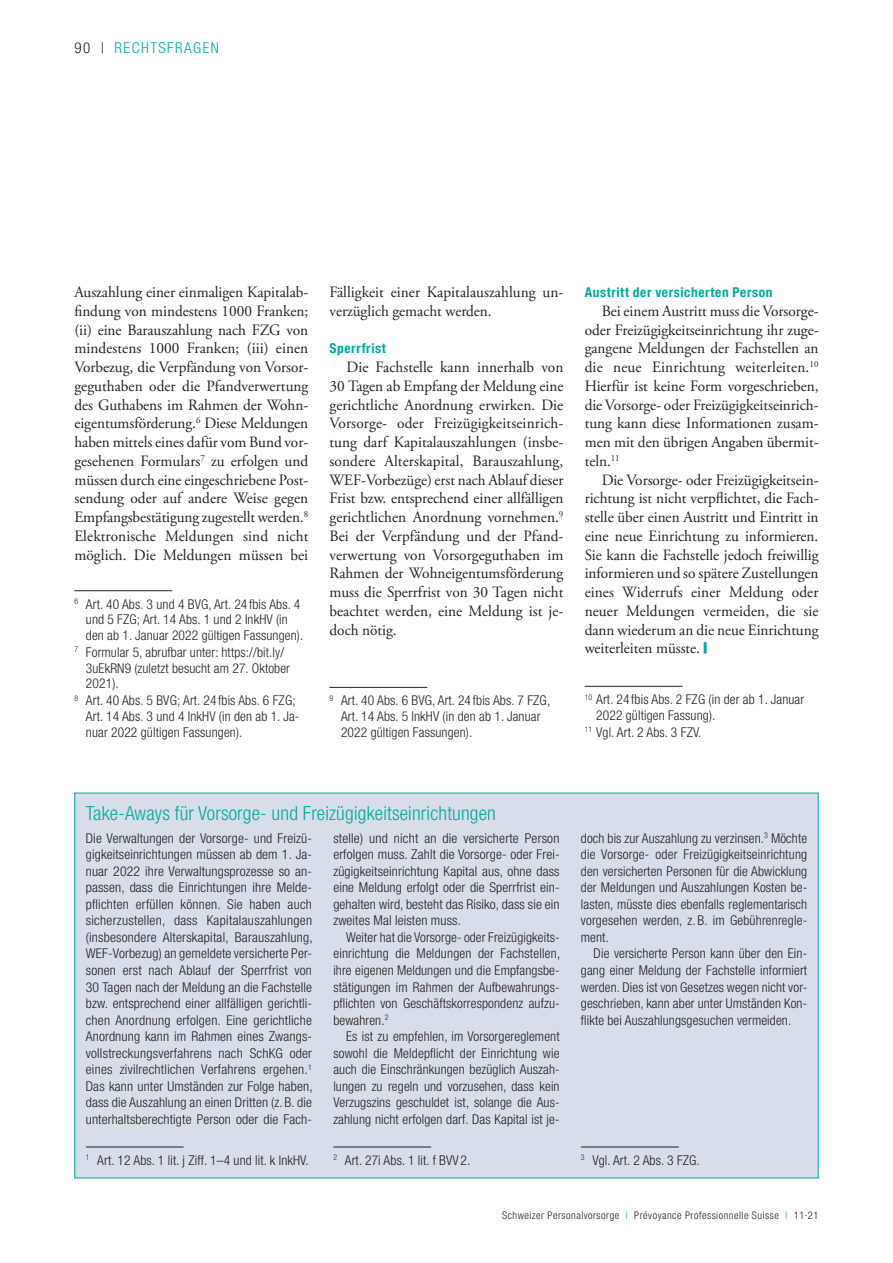
<style>
.page{position:relative;width:893px;height:1263px;background:#fff}
.page>*{position:absolute;margin:0;border:0;box-sizing:border-box;transform-origin:0 0}
.Kasten_Titel_1sp_G{font:300 condensed 19.5px "Helvetica Neue LT Com";letter-spacing:.01em;color:#00a99d}
.Body_Einzug_DE{font:15.75px/18.8px "Adobe Garamond Pro";letter-spacing:-.005em;color:#231f20;text-align:justify}
.t1{font:300 condensed 15px "Helvetica Neue LT Com";letter-spacing:.1em;color:#00a99d}
.Kasten_Text_oE_DE{font:300 condensed 13.5px/16.5px "Helvetica Neue LT Com";letter-spacing:.01em;color:#231f20;text-align:justify}
.Kasten_Text_Einzug_D{font:300 condensed 13.5px/16.5px "Helvetica Neue LT Com";letter-spacing:.01em;color:#231f20;text-align:justify}
.Fussnote{font:300 condensed 13.5px/15.8px "Helvetica Neue LT Com";letter-spacing:.01em;color:#231f20}
.Zwischentitel_G{font:700 condensed 13.5px "Helvetica Neue LT Com";letter-spacing:.04em;color:#00a99d}
.t2{font:300 condensed 10.5px "Helvetica Neue LT Com";letter-spacing:.05em;color:#231f20}
.s1{color:#231f20}
.s2{color:#00a99d}
</style>
<div class="page">
<div style="left:75px;top:793px;width:743px;height:385px;background:#d8dee8"></div>
<hr style="left:86px;top:1146px;width:98px;height:1px;background:#231f20">
<hr style="left:333px;top:1146px;width:98px;height:1px;background:#231f20">
<hr style="left:581px;top:1146px;width:98px;height:1px;background:#231f20">
<hr style="left:74px;top:590px;width:98px;height:1px;background:#231f20">
<hr style="left:330px;top:687px;width:97px;height:1px;background:#231f20">
<hr style="left:585px;top:686px;width:97px;height:1px;background:#231f20">
<p class="t1" style="left:74px;top:39px;width:146px"><span class="s1">90 |</span> RECHTSFRAGEN</p>
<p class="Body_Einzug_DE" style="left:74px;top:283px;width:235px">Auszahlung einer einmaligen Kapitalab&shy;findung von mindestens 1000 Franken; (ii) eine Barauszahlung nach FZG von mindestens 1000 Franken; (iii) einen Vorbezug, die Verpfändung von Vorsor&shy;geguthaben oder die Pfandverwertung des Guthabens im Rahmen der Wohn&shy;eigentumsförderung.<sup>6</sup> Diese Meldungen haben mittels eines dafür vom Bund vor&shy;gesehenen Formulars<sup>7</sup> zu erfolgen und müssen durch eine eingeschriebene Post&shy;sendung oder auf andere Weise gegen Empfangsbestätigung zugestellt werden.<sup>8<br></sup>Elektronische Meldungen sind nicht möglich. Die Meldungen müssen bei</p>
<p class="Fussnote" style="left:86px;top:596px;width:219px;text-indent:-11px"><sup>6</sup> Art. 40 Abs. 3 und 4 BVG, Art. 24 fbis Abs. 4 und 5 FZG; Art. 14 Abs. 1 und 2 InkHV (in den ab 1. Januar 2022 gültigen Fassungen).</p>
<p class="Fussnote" style="left:86px;top:644px;width:206px;text-indent:-11px"><sup>7</sup> Formular 5, abrufbar unter: https://bit.ly/<br>3uEkRN9 (zuletzt besucht am 27. Oktober<br>2021).</p>
<p class="Fussnote" style="left:86px;top:692px;width:215px;text-indent:-11px"><sup>8</sup> Art. 40 Abs. 5 BVG; Art. 24 fbis Abs. 6 FZG;<br>Art. 14 Abs. 3 und 4 InkHV (in den ab 1. Ja&shy;nuar 2022 gültigen Fassungen).</p>
<p class="Body_Einzug_DE" style="left:330px;top:283px;width:235px">Fälligkeit einer Kapitalauszahlung un&shy;verzüglich gemacht werden.</p>
<p class="Zwischentitel_G" style="left:330px;top:340px;width:58px">Sperrfrist</p>
<p class="Body_Einzug_DE" style="left:330px;top:358px;width:235px;text-indent:17px">Die Fachstelle kann innerhalb von 30 Tagen ab Empfang der Meldung eine gerichtliche Anordnung erwirken. Die Vorsorge- oder Freizügigkeitseinrich&shy;tung darf Kapitalauszahlungen (insbe&shy;sondere Alterskapital, Barauszahlung, WEF-Vorbezüge) erst nach Ablauf dieser Frist bzw. entsprechend einer allfälligen gerichtlichen Anordnung vornehmen.<sup>9<br></sup>Bei der Verpfändung und der Pfand&shy;verwertung von Vorsorgeguthaben im Rahmen der Wohneigentumsförderung muss die Sperrfrist von 30 Tagen nicht beachtet werden, eine Meldung ist je&shy;doch nötig.</p>
<p class="Fussnote" style="left:341px;top:692px;width:211px;text-indent:-11px"><sup>9</sup> Art. 40 Abs. 6 BVG, Art. 24 fbis Abs. 7 FZG,<br>Art. 14 Abs. 5 InkHV (in den ab 1. Januar<br>2022 gültigen Fassungen).</p>
<p class="Zwischentitel_G" style="left:585px;top:284px;width:189px">Austritt der versicherten Person</p>
<p class="Body_Einzug_DE" style="left:585px;top:302px;width:235px;text-indent:17px">Bei einem Austritt muss die Vorsorge&shy;oder Freizügigkeitseinrichtung ihr zuge&shy;gangene Meldungen der Fachstellen an die neue Einrichtung weiterleiten.<sup>10<br></sup>Hierfür ist keine Form vorgeschrieben, die Vorsorge- oder Freizügigkeitseinrich&shy;tung kann diese Informationen zusam&shy;men mit den übrigen Angaben übermit&shy;teln.<sup>11</sup></p>
<p class="Body_Einzug_DE" style="left:585px;top:471px;width:235px;text-indent:17px">Die Vorsorge- oder Freizügigkeitsein&shy;richtung ist nicht verpflichtet, die Fach&shy;stelle über einen Austritt und Eintritt in eine neue Einrichtung zu informieren.<br>Sie kann die Fachstelle jedoch freiwillig informieren und so spätere Zustellungen eines Widerrufs einer Meldung oder neuer Meldungen vermeiden, die sie dann wiederum an die neue Einrichtung weiterleiten müsste. <span class="s2">■</span></p>
<p class="Fussnote" style="left:596px;top:691px;width:210px;text-indent:-11px"><sup>10</sup> Art. 24 fbis Abs. 2 FZG (in der ab 1. Januar<br>2022 gültigen Fassung).</p>
<p class="Fussnote" style="left:585px;top:724px;width:118px"><sup>11</sup> Vgl. Art. 2 Abs. 3 FZV.</p>
<p class="Kasten_Titel_1sp_G" style="left:86px;top:802px;width:412px">Take-Aways für Vorsorge- und Freizügigkeitseinrichtungen</p>
<p class="Kasten_Text_oE_DE" style="left:86px;top:830px;width:228px">Die Verwaltungen der Vorsorge- und Freizü&shy;gigkeitseinrichtungen müssen ab dem 1. Ja&shy;nuar 2022 ihre Verwaltungsprozesse so an&shy;passen, dass die Einrichtungen ihre Melde&shy;pflichten erfüllen können. Sie haben auch sicherzustellen, dass Kapitalauszahlungen (insbesondere Alterskapital, Barauszahlung, WEF-Vorbezug) an gemeldete versicherte Per&shy;sonen erst nach Ablauf der Sperrfrist von 30 Tagen nach der Meldung an die Fachstelle bzw. entsprechend einer allfälligen gerichtli&shy;chen Anordnung erfolgen. Eine gerichtliche Anordnung kann im Rahmen eines Zwangs&shy;vollstreckungsverfahrens nach SchKG oder eines zivilrechtlichen Verfahrens ergehen.<sup>1<br></sup>Das kann unter Umständen zur Folge haben, dass die Auszahlung an einen Dritten (z. B. die unterhaltsberechtigte Person oder die Fach-</p>
<p class="Fussnote" style="left:86px;top:1152px;width:224px"><sup>1</sup> Art. 12 Abs. 1 lit. j Ziff. 1–4 und lit. k InkHV.</p>
<p class="Kasten_Text_oE_DE" style="left:333px;top:830px;width:228px">stelle) und nicht an die versicherte Person erfolgen muss. Zahlt die Vorsorge- oder Frei&shy;zügigkeitseinrichtung Kapital aus, ohne dass eine Meldung erfolgt oder die Sperrfrist ein&shy;gehalten wird, besteht das Risiko, dass sie ein zweites Mal leisten muss.</p>
<p class="Kasten_Text_Einzug_D" style="left:333px;top:929px;width:228px;text-indent:13px">Weiter hat die Vorsorge- oder Freizügigkeits&shy;einrichtung die Meldungen der Fachstellen, ihre eigenen Meldungen und die Empfangsbe&shy;stätigungen im Rahmen der Aufbewahrungs&shy;pflichten von Geschäftskorrespondenz aufzu&shy;bewahren.<sup>2</sup></p>
<p class="Kasten_Text_Einzug_D" style="left:333px;top:1028px;width:228px;text-indent:13px">Es ist zu empfehlen, im Vorsorgereglement sowohl die Meldepflicht der Einrichtung wie auch die Einschränkungen bezüglich Auszah&shy;lungen zu regeln und vorzusehen, dass kein Verzugszins geschuldet ist, solange die Aus&shy;zahlung nicht erfolgen darf. Das Kapital ist je-</p>
<p class="Fussnote" style="left:333px;top:1152px;width:138px"><sup>2</sup> Art. 27i Abs. 1 lit. f BVV 2.</p>
<p class="Kasten_Text_oE_DE" style="left:581px;top:830px;width:228px">doch bis zur Auszahlung zu verzinsen.<sup>3</sup> Möchte die Vorsorge- oder Freizügigkeitseinrichtung den versicherten Personen für die Abwicklung der Meldungen und Auszahlungen Kosten be&shy;lasten, müsste dies ebenfalls reglementarisch vorgesehen werden, z. B. im Gebührenregle&shy;ment.</p>
<p class="Kasten_Text_Einzug_D" style="left:581px;top:945px;width:228px;text-indent:13px">Die versicherte Person kann über den Ein&shy;gang einer Meldung der Fachstelle informiert werden. Dies ist von Gesetzes wegen nicht vor&shy;geschrieben, kann aber unter Umständen Kon&shy;flikte bei Auszahlungsgesuchen vermeiden.</p>
<p class="Fussnote" style="left:581px;top:1152px;width:120px"><sup>3</sup> Vgl. Art. 2 Abs. 3 FZG.</p>
<p class="t2" style="left:502px;top:1210px;width:318px">Schweizer Personalvorsorge <span class="s2">|</span> Prévoyance Professionnelle Suisse <span class="s2">|</span> 11·21</p>
</div>
